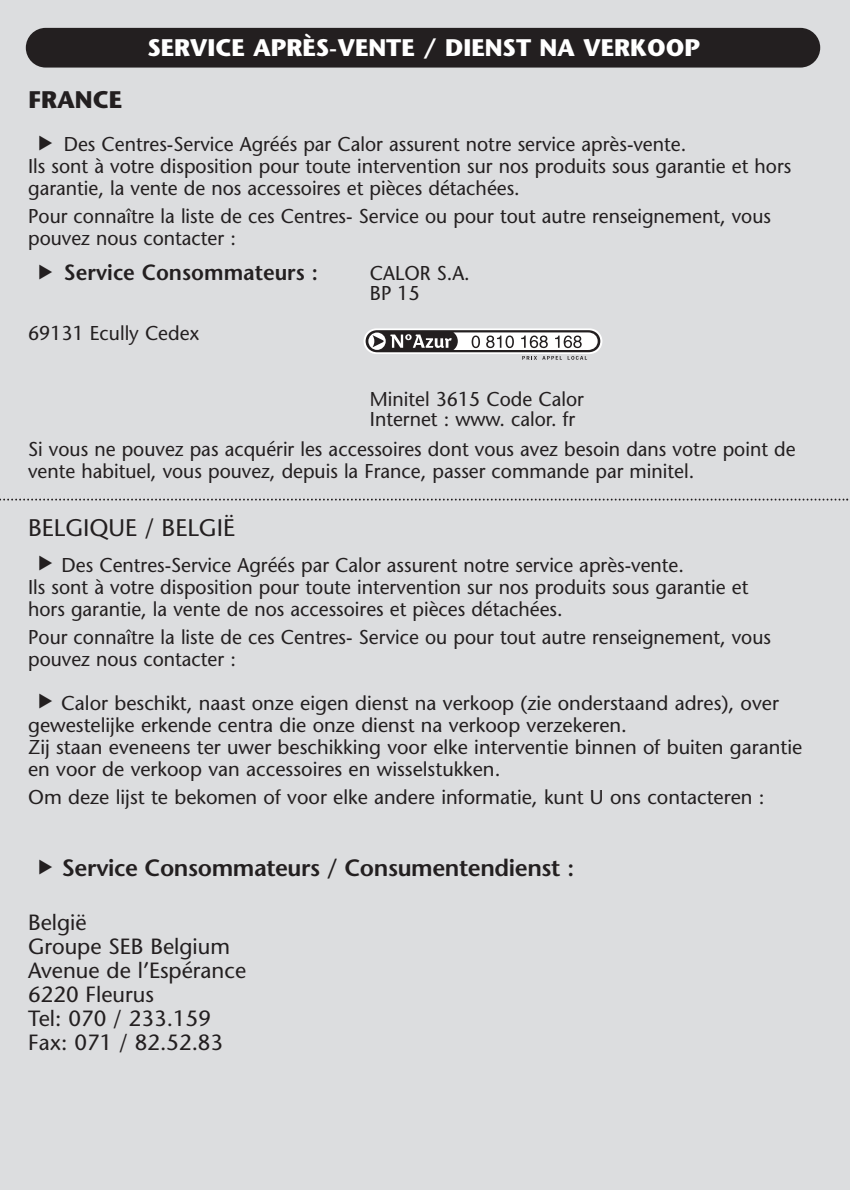
<style>
.page{position:relative;width:850px;height:1190px;background:#fff}
.page>*{position:absolute;margin:0;border:0;box-sizing:border-box;transform-origin:0 0}
.t1{font:700 24px "Stone Sans";color:#fff}
.t2{font:24px "Stone Sans";color:#231f20}
.t3{font:700 24px "Stone Sans";color:#231f20}
.t4{font:600 23.6px "Stone Sans";letter-spacing:-.015em;color:#231f20}
.t5{font:22px/24px "Stone Sans";color:#231f20}
.t6{font:600 22px "Stone Sans";color:#231f20}
.t7{font:20px/22px "Stone Sans";color:#231f20}
</style>
<div class="page">
<div style="left:0;top:0;width:849px;height:1190px;background:#dcdddf"></div>
<svg style="left:40px;top:860px;width:12px;height:14px"></svg>
<svg style="left:40px;top:135px;width:12px;height:15px"></svg>
<svg style="left:40px;top:264px;width:12px;height:15px"></svg>
<svg style="left:40px;top:556px;width:12px;height:15px"></svg>
<svg style="left:40px;top:694px;width:12px;height:14px"></svg>
<p class="t3" style="left:29px;top:90px;width:95px">FRANCE</p>
<p class="t1" style="left:147px;top:38px;width:554px">SERVICE APRÈS-VENTE / DIENST NA VERKOOP</p>
<p class="t7" style="left:28px;top:135px;width:764px;text-indent:36px">Des Centres-Service Agréés par Calor assurent notre service après-vente.<br>Ils sont à votre disposition pour toute intervention sur nos produits sous garantie et hors garantie, la vente de nos accessoires et pièces détachées.</p>
<p class="t7" style="left:28px;top:207px;width:744px">Pour connaître la liste de ces Centres- Service ou pour tout autre renseignement, vous pouvez nous contacter :</p>
<p class="t6" style="left:64px;top:264px;width:255px">Service Consommateurs :</p>
<p class="t7" style="left:370px;top:265px;width:101px;line-height:20px">CALOR S.A.<br>BP 15</p>
<p class="t7" style="left:28px;top:324px;width:173px">69131 Ecully Cedex</p>
<p class="t7" style="left:370px;top:391px;width:215px;line-height:20px">Minitel 3615 Code Calor<br>Internet : www. calor. fr</p>
<p class="t7" style="left:28px;top:440px;width:768px">Si vous ne pouvez pas acquérir les accessoires dont vous avez besoin dans votre point de vente habituel, vous pouvez, depuis la France, passer commande par minitel.</p>
<p class="t2" style="left:28px;top:518px;width:208px">BELGIQUE / BELGIË</p>
<p class="t7" style="left:28px;top:556px;width:721px;text-indent:33px">Des Centres-Service Agréés par Calor assurent notre service après-vente.<br>Ils sont à votre disposition pour toute intervention sur nos produits sous garantie et hors garantie, la vente de nos accessoires et pièces détachées.</p>
<p class="t7" style="left:28px;top:628px;width:744px">Pour connaître la liste de ces Centres- Service ou pour tout autre renseignement, vous pouvez nous contacter :</p>
<p class="t7" style="left:28px;top:694px;width:775px;text-indent:33px">Calor beschikt, naast onze eigen dienst na verkoop (zie onderstaand adres), over gewestelijke erkende centra die onze dienst na verkoop verzekeren.<br>Zij staan eveneens ter uwer beschikking voor elke interventie binnen of buiten garantie en voor de verkoop van accessoires en wisselstukken.</p>
<p class="t7" style="left:28px;top:788px;width:737px">Om deze lijst te bekomen of voor elke andere informatie, kunt U ons contacteren :</p>
<p class="t4" style="left:62px;top:858px;width:514px">Service Consommateurs / Consumentendienst :</p>
<p class="t5" style="left:28px;top:913px;width:219px">België<br>Groupe SEB Belgium<br>Avenue de l’Espérance<br>6220 Fleurus<br>Tel: 070 / 233.159<br>Fax: 071 / 82.52.83</p>
</div>
